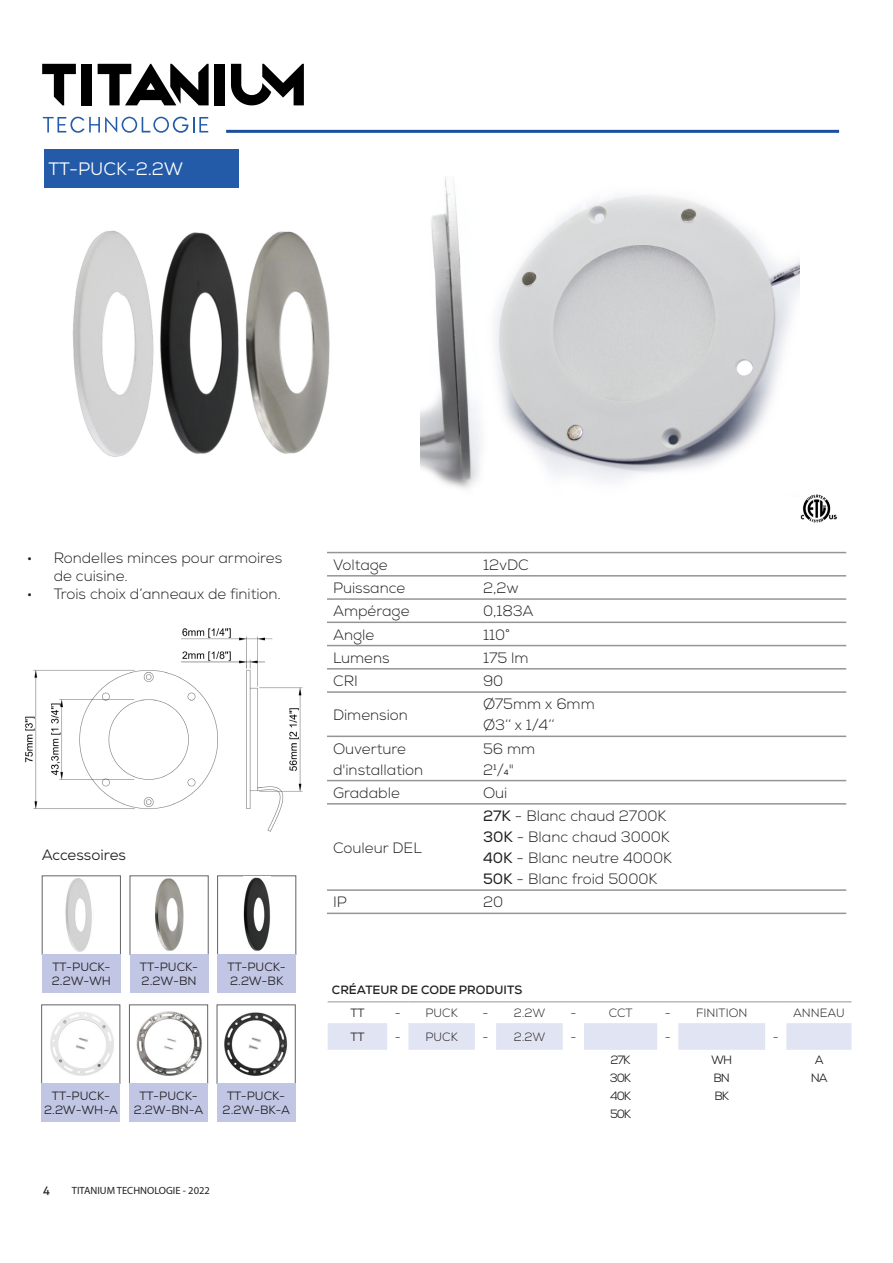
<style>
.page{position:relative;width:893px;height:1263px;background:#fff}
.page>*{position:absolute;margin:0;border:0;box-sizing:border-box;transform-origin:0 0}
.t1{font:18px "Nexa";color:#fff}
.t2{font:300 15px/21px "Nexa";color:#231f20}
.t3{font:15px "Nexa";color:#231f20}
.t4{font:12px/14.4px "Nexa";color:#231f20}
.t5{font:300 12px "Nexa";color:#231f20}
.t6{font:700 12px/23.4px "Nexa";color:#231f20}
.t7{font:12px "Aller";color:#231f20}
.t8{font:10.5px "Myriad Pro";color:#231f20}
.s1{font-weight:400}
</style>
<div class="page">
<hr style="left:226px;top:130px;width:613px;height:3px;background:#1b4ea1">
<svg style="left:43px;top:117px;width:165px;height:16px"></svg>
<div style="left:215px;top:64px;width:10px;height:41px;background:#000001"></div>
<svg style="left:98px;top:64px;width:111px;height:41px"></svg>
<svg style="left:42px;top:64px;width:34px;height:41px"></svg>
<div style="left:82px;top:64px;width:10px;height:41px;background:#000001"></div>
<svg style="left:231px;top:64px;width:73px;height:41px"></svg>
<img style="left:420px;top:176px;width:379px;height:313px">
<img style="left:25px;top:628px;width:278px;height:204px">
<div style="left:42px;top:876px;width:79px;height:79px;border:1px solid #636366"></div>
<div style="left:42px;top:954px;width:79px;height:39px;background:#c0c6e3"></div>
<img style="left:50px;top:1012px;width:64px;height:64px">
<div style="left:42px;top:1083px;width:78px;height:39px;background:#c0c6e3"></div>
<div style="left:217px;top:876px;width:79px;height:79px;border:1px solid #636366"></div>
<img style="left:224px;top:1012px;width:64px;height:64px">
<img style="left:136px;top:1011px;width:66px;height:65px">
<div style="left:129px;top:1005px;width:79px;height:79px;border:1px solid #636366"></div>
<div style="left:44px;top:149px;width:195px;height:38px;background:#245ba9"></div>
<hr style="left:327px;top:552px;width:150px;height:1px;background:#939598">
<hr style="left:327px;top:575px;width:150px;height:1px;background:#939598">
<hr style="left:327px;top:598px;width:150px;height:2px;background:#939598">
<hr style="left:327px;top:621px;width:150px;height:2px;background:#939598">
<hr style="left:327px;top:645px;width:150px;height:1px;background:#939598">
<hr style="left:327px;top:668px;width:150px;height:1px;background:#939598">
<hr style="left:327px;top:691px;width:150px;height:2px;background:#939598">
<hr style="left:327px;top:735px;width:150px;height:2px;background:#939598">
<hr style="left:327px;top:780px;width:150px;height:1px;background:#939598">
<hr style="left:327px;top:803px;width:150px;height:1px;background:#939598">
<hr style="left:327px;top:889px;width:150px;height:2px;background:#939598">
<hr style="left:327px;top:912px;width:150px;height:2px;background:#939598">
<hr style="left:477px;top:552px;width:369px;height:1px;background:#939598">
<hr style="left:477px;top:575px;width:369px;height:1px;background:#939598">
<hr style="left:477px;top:598px;width:369px;height:2px;background:#939598">
<hr style="left:477px;top:621px;width:369px;height:2px;background:#939598">
<hr style="left:477px;top:645px;width:369px;height:1px;background:#939598">
<hr style="left:477px;top:668px;width:369px;height:1px;background:#939598">
<hr style="left:477px;top:691px;width:369px;height:2px;background:#939598">
<hr style="left:477px;top:735px;width:369px;height:2px;background:#939598">
<hr style="left:477px;top:780px;width:369px;height:1px;background:#939598">
<hr style="left:477px;top:803px;width:369px;height:1px;background:#939598">
<hr style="left:477px;top:889px;width:369px;height:2px;background:#939598">
<hr style="left:477px;top:912px;width:369px;height:2px;background:#939598">
<img style="left:72px;top:230px;width:258px;height:227px">
<div style="left:217px;top:954px;width:79px;height:39px;background:#c0c6e3"></div>
<div style="left:217px;top:1083px;width:78px;height:39px;background:#c0c6e3"></div>
<div style="left:130px;top:954px;width:78px;height:39px;background:#c0c6e3"></div>
<div style="left:129px;top:1083px;width:79px;height:39px;background:#c0c6e3"></div>
<img style="left:64px;top:877px;width:29px;height:75px">
<img style="left:243px;top:877px;width:27px;height:74px">
<img style="left:155px;top:878px;width:29px;height:73px">
<img style="left:800px;top:494px;width:37px;height:29px">
<svg style="left:328px;top:1023px;width:523px;height:27px"></svg>
<hr style="left:328px;top:1001px;width:59px;height:1px;background:#939598">
<svg style="left:387px;top:1001px;width:21px;height:1px"></svg>
<hr style="left:408px;top:1001px;width:67px;height:1px;background:#939598">
<svg style="left:475px;top:1001px;width:21px;height:1px"></svg>
<hr style="left:496px;top:1001px;width:67px;height:1px;background:#939598">
<svg style="left:563px;top:1001px;width:21px;height:1px"></svg>
<hr style="left:584px;top:1001px;width:73px;height:1px;background:#939598">
<svg style="left:657px;top:1001px;width:21px;height:1px"></svg>
<hr style="left:678px;top:1001px;width:87px;height:1px;background:#939598">
<svg style="left:765px;top:1001px;width:21px;height:1px"></svg>
<hr style="left:786px;top:1001px;width:65px;height:1px;background:#939598">
<p class="t1" style="left:48px;top:157px;width:136px">TT-PUCK-2.2W</p>
<p class="t2" style="left:54px;top:549px;width:230px;line-height:18px;text-indent:-27px">• Rondelles minces pour armoires de cuisine.</p>
<p class="t2" style="left:27px;top:584px;width:256px">• Trois choix d’anneaux de finition.</p>
<p class="t3" style="left:42px;top:845px;width:86px">Accessoires</p>
<p class="t4" style="left:52px;top:959px;width:61px">TT-PUCK-<br>2.2W-WH</p>
<p class="t4" style="left:140px;top:959px;width:60px">TT-PUCK-<br>2.2W-BN</p>
<p class="t4" style="left:228px;top:959px;width:60px">TT-PUCK-<br>2.2W-BK</p>
<p class="t4" style="left:44px;top:1089px;width:75px;text-align:center">TT-PUCK-<br>2.2W-WH-A</p>
<p class="t4" style="left:134px;top:1089px;width:71px;text-align:center">TT-PUCK-<br>2.2W-BN-A</p>
<p class="t4" style="left:223px;top:1089px;width:69px;text-align:center">TT-PUCK-<br>2.2W-BK-A</p>
<p class="t7" style="left:43px;top:1183px;width:9px">4</p>
<p class="t8" style="left:72px;top:1184px;width:139px">TITANIUM TECHNOLOGIE - 2022</p>
<p class="t2" style="left:333px;top:554px;width:56px">Voltage</p>
<p class="t2" style="left:483px;top:554px;width:47px">12vDC</p>
<p class="t2" style="left:333px;top:578px;width:74px">Puissance</p>
<p class="t2" style="left:483px;top:578px;width:37px">2,2w</p>
<p class="t2" style="left:333px;top:601px;width:78px">Ampérage</p>
<p class="t2" style="left:483px;top:601px;width:52px">0,183A</p>
<p class="t2" style="left:333px;top:624px;width:43px">Angle</p>
<p class="t2" style="left:483px;top:624px;width:28px">110°</p>
<p class="t2" style="left:333px;top:647px;width:58px">Lumens</p>
<p class="t2" style="left:483px;top:647px;width:47px">175 lm</p>
<p class="t2" style="left:333px;top:671px;width:26px">CRI</p>
<p class="t2" style="left:483px;top:671px;width:22px">90</p>
<p class="t2" style="left:333px;top:704px;width:76px">Dimension</p>
<p class="t2" style="left:483px;top:694px;width:113px">Ø75mm x 6mm<br>Ø3’’ x 1/4’’</p>
<p class="t2" style="left:333px;top:738px;width:92px">Ouverture d'installation</p>
<p class="t2" style="left:483px;top:738px;width:54px">56 mm<br>21/4"</p>
<p class="t2" style="left:333px;top:782px;width:68px">Gradable</p>
<p class="t2" style="left:483px;top:782px;width:26px">Oui</p>
<p class="t2" style="left:333px;top:837px;width:90px">Couleur DEL</p>
<p class="t2" style="left:483px;top:806px;width:190px"><span class="s1">27K</span> - Blanc chaud 2700K<br><span class="s1">30K</span> - Blanc chaud 3000K<br><span class="s1">40K</span> - Blanc neutre 4000K<br><span class="s1">50K</span> - Blanc froid 5000K</p>
<p class="t2" style="left:333px;top:892px;width:15px">IP</p>
<p class="t2" style="left:483px;top:892px;width:22px">20</p>
<p class="t6" style="left:350px;top:978px;width:173px;text-indent:-19px">CRÉATEUR DE CODE PRODUITS<br><span class="s1">TT</span></p>
<p class="t5" style="left:395px;top:1006px;width:65px">- PUCK</p>
<p class="t5" style="left:482px;top:1006px;width:64px">- 2.2W</p>
<p class="t5" style="left:570px;top:1006px;width:7px">-</p>
<p class="t5" style="left:609px;top:1006px;width:26px">CCT</p>
<p class="t5" style="left:665px;top:1006px;width:84px">- FINITION</p>
<p class="t5" style="left:793px;top:1006px;width:53px">ANNEAU</p>
<p class="t4" style="left:350px;top:1030px;width:16px">TT</p>
<p class="t5" style="left:395px;top:1030px;width:65px">- PUCK</p>
<p class="t5" style="left:482px;top:1030px;width:64px">- 2.2W</p>
<p class="t5" style="left:570px;top:1030px;width:7px">-</p>
<p class="t5" style="left:665px;top:1030px;width:7px">-</p>
<p class="t5" style="left:773px;top:1030px;width:7px">-</p>
<p class="t4" style="left:610px;top:1050px;width:23px;line-height:18px;text-align:justify">27K 30K 40K 50K</p>
<p class="t4" style="left:711px;top:1050px;width:22px;line-height:18px">WH<br>BN<br>BK</p>
<p class="t4" style="left:811px;top:1050px;width:18px;line-height:18px;text-align:center">A<br>NA</p>
</div>
